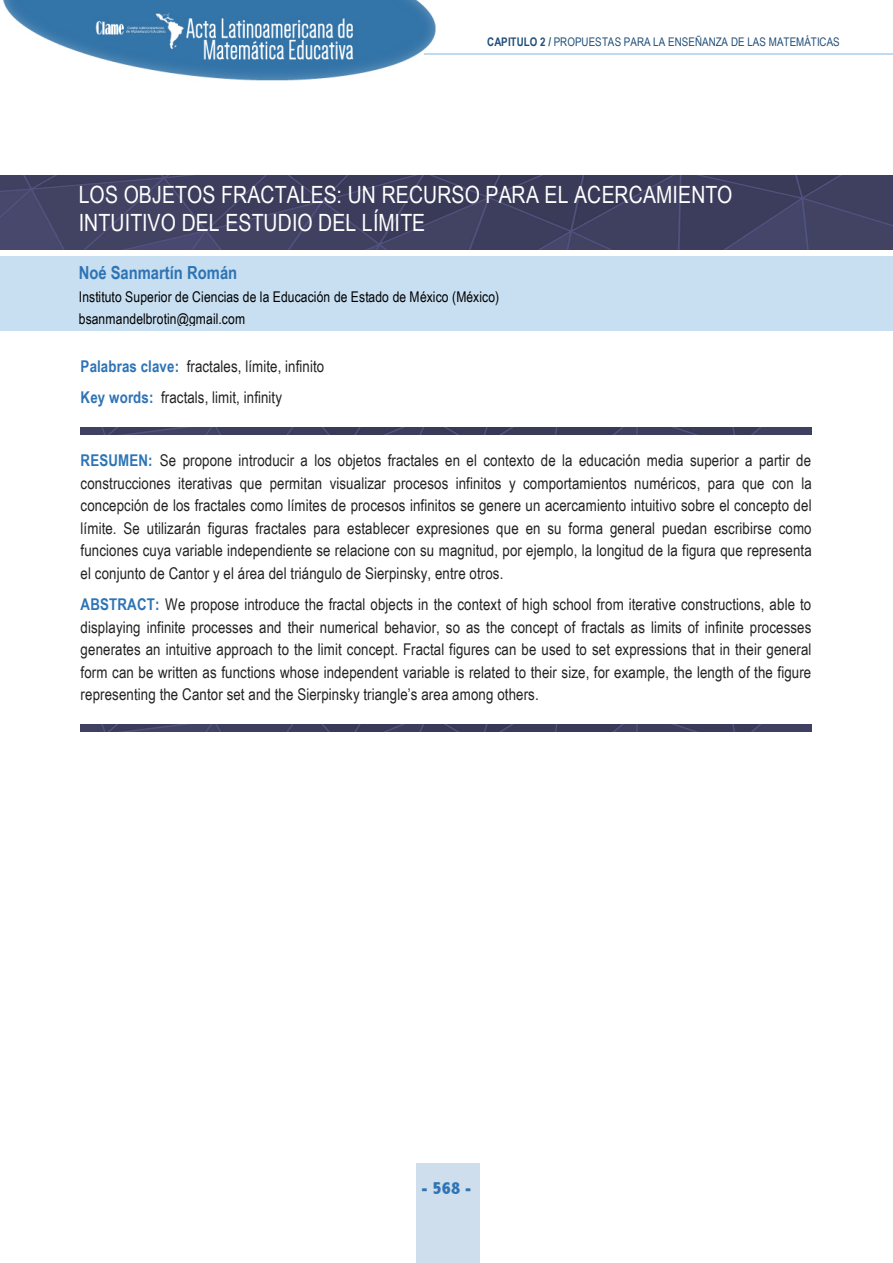
<style>
.page{position:relative;width:893px;height:1263px;background:#fff}
.page>*{position:absolute;margin:0;border:0;box-sizing:border-box;transform-origin:0 0}
.t1{font:23.7px/27.3px "Arial Narrow";color:#fff}
.t2{font:700 18px "Arial Narrow";color:#2e74b5}
.t3{font:800 condensed 18px "Abadi";color:#2e74b5}
.t4{font:16.2px/22.5px "Arial Narrow";letter-spacing:.01em;color:#222;text-align:justify}
.t5{font:14.7px/22.4px "Arial Narrow";letter-spacing:.005em;color:#000}
.t6{font:11.85px "Arial Narrow";letter-spacing:.005em;color:#1f4e79}
.s1{font-weight:700}
.s2{font-weight:700;color:#2e74b5}
</style>
<div class="page">
<div style="left:416px;top:1163px;width:64px;height:100px;background:#cfdeec"></div>
<img style="left:3px;top:0;width:433px;height:81px">
<hr style="left:424px;top:53px;width:468px;height:2px;background:#acceeb">
<img style="left:453px;top:53px;width:397px;height:2px">
<img style="left:81px;top:427px;width:731px;height:8px">
<img style="left:81px;top:724px;width:731px;height:8px">
<img style="left:0;top:176px;width:892px;height:74px">
<img style="left:0;top:181px;width:892px;height:63px">
<div style="left:0;top:256px;width:892px;height:75px;background:#c8dff1"></div>
<p class="t6" style="left:487px;top:35px;width:354px"><span class="s1">CAPITULO 2 /</span> PROPUESTAS PARA LA ENSEÑANZA DE LAS MATEMÁTICAS</p>
<h1 class="t1" style="left:79px;top:181px;width:655px">LOS OBJETOS FRACTALES: UN RECURSO PARA EL ACERCAMIENTO<br>INTUITIVO DEL ESTUDIO DEL LÍMITE</h1>
<p class="t2" style="left:79px;top:262px;width:160px">Noé Sanmartín Román</p>
<p class="t5" style="left:79px;top:285px;width:422px">Instituto Superior de Ciencias de la Educación de Estado de México (México) bsanmandelbrotin@gmail.com</p>
<p class="t4" style="left:81px;top:350px;width:245px;line-height:31.7px"><span class="s2">Palabras clave:</span> fractales, límite, infinito<br><span class="s2">Key words:</span> fractals, limit, infinity</p>
<p class="t4" style="left:81px;top:449px;width:733px"><span class="s2">RESUMEN:</span> Se propone introducir a los objetos fractales en el contexto de la educación media superior a partir de construcciones iterativas que permitan visualizar procesos infinitos y comportamientos numéricos, para que con la concepción de los fractales como límites de procesos infinitos se genere un acercamiento intuitivo sobre el concepto del límite. Se utilizarán figuras fractales para establecer expresiones que en su forma general puedan escribirse como funciones cuya variable independiente se relacione con su magnitud, por ejemplo, la longitud de la figura que representa el conjunto de Cantor y el área del triángulo de Sierpinsky, entre otros.</p>
<p class="t4" style="left:81px;top:593px;width:732px"><span class="s2">ABSTRACT:</span> We propose introduce the fractal objects in the context of high school from iterative constructions, able to displaying infinite processes and their numerical behavior, so as the concept of fractals as limits of infinite processes generates an intuitive approach to the limit concept. Fractal figures can be used to set expressions that in their general form can be written as functions whose independent variable is related to their size, for example, the length of the figure representing the Cantor set and the Sierpinsky triangle’s area among others.</p>
<p class="t3" style="left:421px;top:1178px;width:52px">- 568 -</p>
</div>
